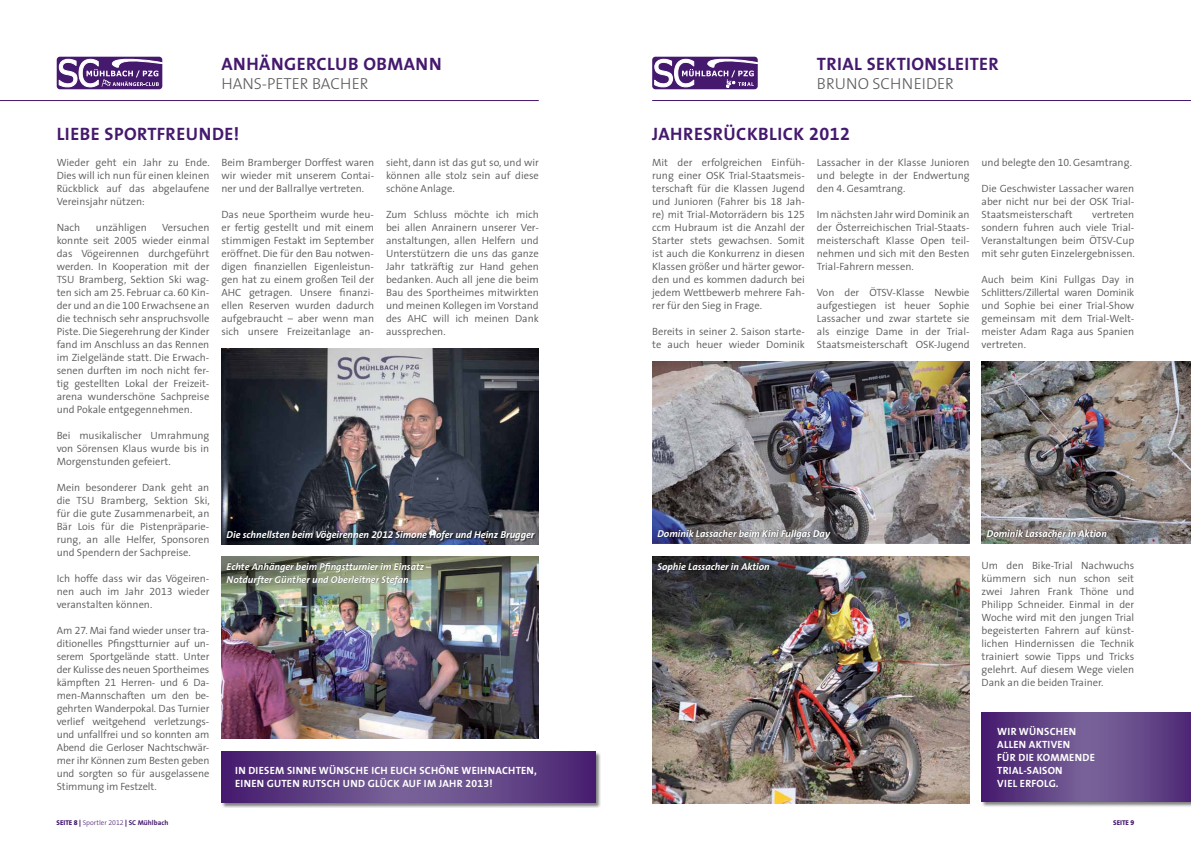
<style>
.page{position:relative;width:1191px;height:842px;background:#fff}
.page>*{position:absolute;margin:0;border:0;box-sizing:border-box;transform-origin:0 0}
.t1{font:700 18px "The Sans SN";letter-spacing:.025em;color:#45196e}
.t2{font:300 16px "The Sans SN";color:#58595b}
.t3{font:300 10.5px/13px "The Sans SN";color:#58595b;text-align:justify}
.t4{font:700 10.5px/13px "The Sans SN";letter-spacing:.02em;color:#fff}
.t5{font:italic 700 10px "The Sans SN";color:#fff}
.t6{font:300 7px "The Sans SN";color:#45196e}
.t7{font:800 7px "The Sans SN";letter-spacing:-.005em;color:#45196e}
.s1{font-weight:800}
.s2{font-weight:700}
</style>
<div class="page">
<div style="left:221px;top:751px;width:380px;height:57px;background:#000;opacity:.5"></div>
<svg style="left:221px;top:751px;width:374px;height:51px;background:#614285"></svg>
<div style="left:981px;top:712px;width:210px;height:95px;background:#000;opacity:.5"></div>
<svg style="left:981px;top:712px;width:210px;height:90px;background:#624386"></svg>
<img style="left:221px;top:348px;width:318px;height:196px">
<div style="left:227px;top:531px;width:309px;height:11px;background:#000;opacity:.5"></div>
<img style="left:652px;top:361px;width:317px;height:182px">
<div style="left:658px;top:529px;width:173px;height:11px;background:#000;opacity:.5"></div>
<img style="left:652px;top:556px;width:317px;height:247px">
<div style="left:658px;top:562px;width:112px;height:11px;background:#000;opacity:.5"></div>
<img style="left:981px;top:361px;width:210px;height:182px">
<img style="left:221px;top:556px;width:318px;height:182px">
<div style="left:227px;top:562px;width:205px;height:24px;background:#000;opacity:.5"></div>
<hr style="left:0;top:100px;width:539px;height:1px;background:#45196e">
<div style="left:652px;top:57px;width:105px;height:32px;background:#45196e;border-radius:3px"></div>
<svg style="left:654px;top:56px;width:104px;height:32px"></svg>
<svg style="left:57px;top:57px;width:105px;height:32px"></svg>
<svg style="left:59px;top:56px;width:104px;height:31px"></svg>
<hr style="left:652px;top:100px;width:539px;height:1px;background:#45196e">
<div style="left:987px;top:529px;width:120px;height:8px;background:#000;opacity:.5"></div>
<h1 class="t1" style="left:221px;top:49px;width:87px">AN HÄNGERCLUB</h1>
<h1 class="t1" style="left:363px;top:49px;width:27px">OBMANN</h1>
<h2 class="t2" style="left:221px;top:70px;width:110px">HANS-PETER BACHER</h2>
<h1 class="t1" style="left:817px;top:49px;width:106px">TRIAL SEKTIONSLE</h1>
<h1 class="t1" style="left:964px;top:49px;width:16px">ITER</h1>
<h2 class="t2" style="left:817px;top:70px;width:20px">BRUN</h2>
<h2 class="t2" style="left:857px;top:70px;width:33px">O SCHNEI</h2>
<h2 class="t2" style="left:926px;top:70px;width:20px">DER</h2>
<h1 class="t1" style="left:652px;top:119px;width:42px">JAHRESR</h1>
<h1 class="t1" style="left:723px;top:119px;width:24px">ÜCKBL</h1>
<h1 class="t1" style="left:777px;top:119px;width:74px">ICK 2012</h1>
<p class="t3" style="left:652px;top:156px;width:154px">Mit der erfolgreichen Einfüh&shy;rung einer OSK Trial-Staatsmeis&shy;terschaft für die Klassen Jugend und Junioren (Fahrer bis 18 Jah&shy;re) mit Trial-Motorrädern bis 125 ccm Hubraum ist die Anzahl der Starter stets gewachsen. Somit ist auch die Konkurrenz in diesen Klassen größer und härter gewor&shy;den und es kommen dadurch bei jedem Wettbewerb mehrere Fah&shy;rer für den Sieg in Frage.</p>
<p class="t3" style="left:652px;top:325px;width:154px">Bereits in seiner 2. Saison starte&shy;te auch heuer wieder Dominik</p>
<h1 class="t1" style="left:57px;top:119px;width:24px">LIEBE</h1>
<h1 class="t1" style="left:105px;top:119px;width:21px">SPORT</h1>
<h1 class="t1" style="left:157px;top:119px;width:21px">FREUN</h1>
<h1 class="t1" style="left:212px;top:119px;width:29px">DE!</h1>
<p class="t3" style="left:57px;top:156px;width:155px">Wieder geht ein Jahr zu Ende.<br>Dies will ich nun für einen kleinen Rückblick auf das abgelaufene Vereinsjahr nützen:</p>
<p class="t3" style="left:57px;top:221px;width:25px">Nach</p>
<p class="t3" style="left:96px;top:221px;width:52px">unzähligen</p>
<p class="t3" style="left:221px;top:156px;width:154px">Beim Bramberger Dorffest waren wir wieder mit unserem Contai&shy;ner und der Ballrallye vertreten.</p>
<p class="t3" style="left:221px;top:208px;width:154px">Das neue Sportheim wurde heu&shy;er fertig gestellt und mit einem stimmigen Festakt im September eröffnet. Die für den Bau notwen&shy;digen finanziellen Eigenleistun&shy;gen hat zu einem großen Teil der AHC getragen. Unsere finanzi&shy;ellen Reserven wurden dadurch aufgebraucht – aber wenn man sich unsere Freizeitanlage an-</p>
<p class="t3" style="left:386px;top:156px;width:154px">sieht, dann ist das gut so, und wir können alle stolz sein auf diese schöne Anlage.</p>
<p class="t3" style="left:386px;top:208px;width:154px">Zum Schluss möchte ich mich bei allen Anrainern unserer Ver&shy;anstaltungen, allen Helfern und Unterstützern die uns das ganze Jahr tatkräftig zur Hand gehen bedanken. Auch all jene die beim Bau des Sportheimes mitwirkten und meinen Kollegen im Vorstand des AHC will ich meinen Dank aussprechen.</p>
<p class="t3" style="left:817px;top:156px;width:154px">Lassacher in der Klasse Junioren und belegte in der Endwertung den 4. Gesamtrang.</p>
<p class="t3" style="left:817px;top:208px;width:154px">Im nächsten Jahr wird Dominik an der Österreichischen Trial-Staats&shy;meisterschaft Klasse Open teil&shy;nehmen und sich mit den Besten Trial-Fahrern messen.</p>
<p class="t3" style="left:817px;top:286px;width:154px">Von der ÖTSV-Klasse Newbie aufgestiegen ist heuer Sophie Lassacher und zwar startete sie als einzige Dame in der Trial-Staatsmeisterschaft OSK-Jugend</p>
<p class="t3" style="left:57px;top:221px;width:154px;text-indent:105px">Versuchen konnte seit 2005 wieder einmal das Vögeirennen durchgeführt werden. In Kooperation mit der TSU Bramberg, Sektion Ski wag&shy;ten sich am 25. Februar ca. 60 Kin&shy;der und an die 100 Erwachsene an die technisch sehr anspruchsvolle Piste. Die Siegerehrung der Kinder fand im Anschluss an das Rennen im Zielgelände statt. Die Erwach&shy;senen durften im noch nicht fer&shy;tig gestellten Lokal der Freizeit&shy;arena wunderschöne Sachpreise und Pokale entgegennehmen.</p>
<p class="t3" style="left:57px;top:429px;width:154px">Bei musikalischer Umrahmung von Sörensen Klaus wurde bis in Morgenstunden gefeiert.</p>
<p class="t3" style="left:57px;top:481px;width:155px">Mein besonderer Dank geht an die TSU Bramberg, Sektion Ski, für die gute Zusammenarbeit, an Bär Lois für die Pistenpräparie&shy;rung, an alle Helfer, Sponsoren und Spendern der Sachpreise.</p>
<p class="t3" style="left:57px;top:572px;width:154px">Ich hoffe dass wir das Vögeiren&shy;nen auch im Jahr 2013 wieder veranstalten können.</p>
<p class="t3" style="left:57px;top:624px;width:154px">Am 27. Mai fand wieder unser tra&shy;ditionelles Pfingstturnier auf un&shy;serem Sportgelände statt. Unter der Kulisse des neuen Sportheimes kämpften 21 Herren- und 6 Da&shy;men-Mannschaften um den be&shy;gehrten Wanderpokal. Das Turnier verlief weitgehend verletzungs&shy;und unfallfrei und so konnten am Abend die Gerloser Nachtschwär&shy;mer ihr Können zum Besten geben und sorgten so für ausgelassene Stimmung im Festzelt.</p>
<p class="t5" style="left:227px;top:526px;width:309px">Die schnellsten beim Vögeirennen 2012 Simone Hofer und Heinz Brugger</p>
<p class="t5" style="left:657px;top:525px;width:174px">Dominik Lassacher beim Kini Fullgas Day</p>
<p class="t5" style="left:227px;top:558px;width:206px">Echte Anhänger beim Pfingstturnier im Einsatz –</p>
<p class="t5" style="left:657px;top:558px;width:114px">Sophie Lassacher in Aktion</p>
<p class="t5" style="left:227px;top:571px;width:184px">Notdurfter Günther und Oberleitner Stefan</p>
<p class="t4" style="left:235px;top:764px;width:31px">IN DIESEM</p>
<p class="t4" style="left:287px;top:764px;width:17px">SINNE</p>
<p class="t4" style="left:319px;top:764px;width:25px">WÜNSC</p>
<p class="t4" style="left:356px;top:764px;width:42px">HE ICH EUC</p>
<p class="t4" style="left:409px;top:764px;width:86px">H SCHÖNE WEIHNAC</p>
<p class="t4" style="left:508px;top:764px;width:30px">HTEN,</p>
<p class="t4" style="left:235px;top:777px;width:16px">EINEN</p>
<p class="t4" style="left:267px;top:777px;width:15px">GUTEN</p>
<p class="t4" style="left:302px;top:777px;width:13px">RUTSC</p>
<p class="t4" style="left:333px;top:777px;width:161px">H UN D GLÜCK AUF IM JAHR 2013!</p>
<p class="t3" style="left:981px;top:156px;width:152px">und belegte den 10. Gesamtrang.</p>
<p class="t3" style="left:981px;top:182px;width:154px">Die Geschwister Lassacher waren aber nicht nur bei der OSK Trial-Staatsmeisterschaft</p>
<p class="t3" style="left:981px;top:208px;width:155px;text-indent:111px">vertreten sondern fuhren auch viele Trial-Veranstaltungen beim ÖTSV-Cup mit sehr guten Einzelergebnissen.</p>
<p class="t3" style="left:981px;top:273px;width:154px">Auch beim Kini Fullgas Day in Schlitters/Zillertal waren Dominik und Sophie bei einer Trial-Show gemeinsam mit dem Trial-Welt&shy;meister Adam Raga aus Spanien vertreten.</p>
<p class="t5" style="left:986px;top:525px;width:122px">Dominik Lassacher in Aktion</p>
<p class="t3" style="left:981px;top:559px;width:154px">Um den Bike-Trial Nachwuchs kümmern sich nun schon seit zwei Jahren Frank Thöne und Philipp Schneider. Einmal in der Woche wird mit den jungen Trial begeisterten Fahrern auf künst&shy;lichen Hindernissen die Technik trainiert sowie Tipps und Tricks gelehrt. Auf diesem Wege vielen Dank an die beiden Trainer.</p>
<p class="t4" style="left:997px;top:725px;width:47px">WIR WÜNSC</p>
<p class="t4" style="left:1056px;top:725px;width:15px">HEN</p>
<p class="t4" style="left:997px;top:738px;width:7px">ALLEN</p>
<p class="t4" style="left:997px;top:738px;width:67px;text-indent:32px">AKTIVEN<br>FÜR DIE KOMMEN</p>
<p class="t4" style="left:1082px;top:751px;width:13px">DE</p>
<p class="t4" style="left:997px;top:764px;width:63px">TRIAL-SAISON<br>VIEL ERFOLG.</p>
<p class="t6" style="left:57px;top:817px;width:113px"><span class="s1">SEITE 8 |</span> SPORTLER 2012 <span class="s1">|</span> <span class="s2">SC MÜHLBACH</span></p>
<p class="t7" style="left:1113px;top:817px;width:23px">SEITE 9</p>
</div>
